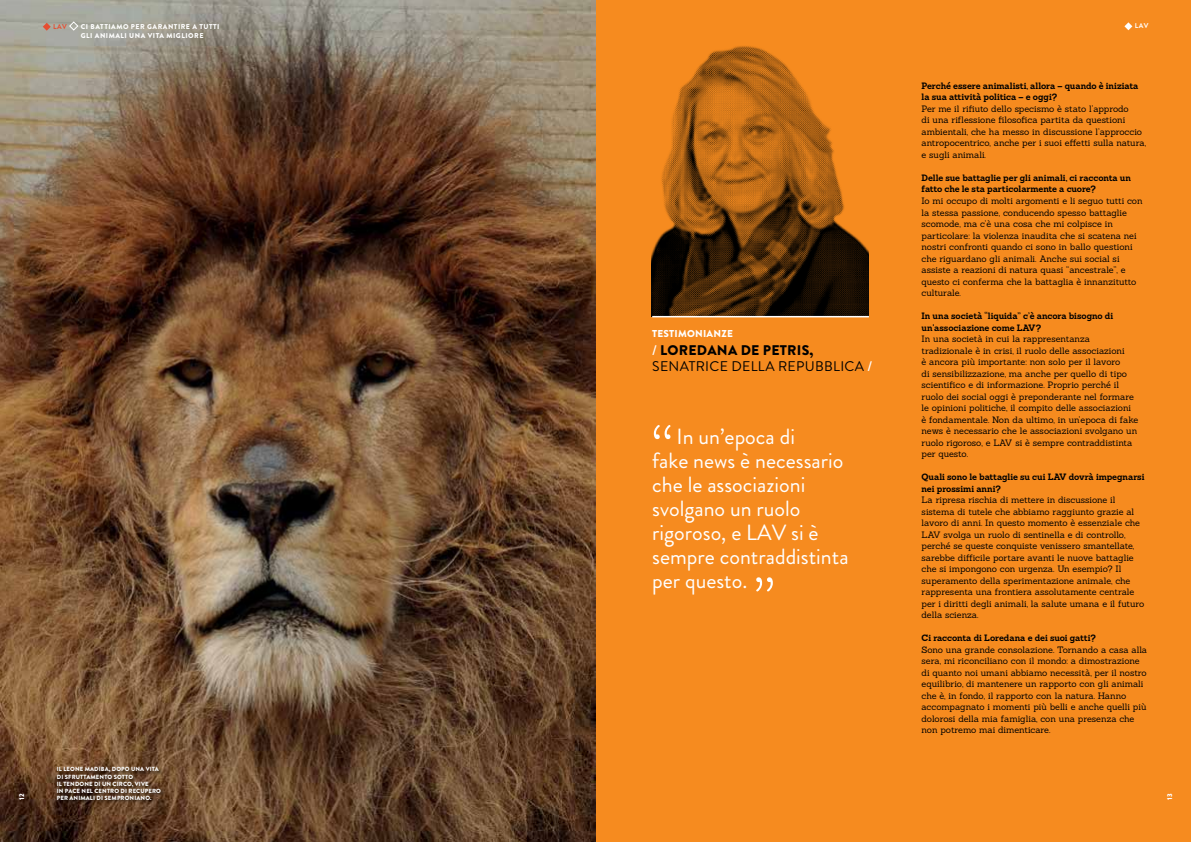
<style>
.page{position:relative;width:1191px;height:842px;background:#fff}
.page>*{position:absolute;margin:0;border:0;box-sizing:border-box;transform-origin:0 0}
.t1{font:300 60px "Brandon Grotesque";color:#fff}
.t2{font:22px/24px "Brandon Grotesque";color:#fff}
.t3{font:14px/16.8px "Brandon Grotesque";letter-spacing:.02em;color:#000}
.t4{font:900 10px "Brandon Grotesque";letter-spacing:.02em;color:#fff}
.t5{font:9px/11.5px "Sanchez";letter-spacing:-.005em;color:#000}
.t6{font:700 9px/11.5px "Sanchez";letter-spacing:-.005em;color:#000}
.t7{font:900 7px/9px "Brandon Grotesque";letter-spacing:.07em;color:#fff}
.t8{font:700 7px "Brandon Grotesque";color:#fff}
.t9{font:700 7px "Brandon Grotesque";color:#e54e32}
.t10{font:900 6px/7px "Brandon Grotesque";letter-spacing:.02em;color:#fff}
.s1{font-weight:500;color:#fff}
.s2{font-weight:900}
</style>
<div class="page">
<div style="left:595px;top:0;width:596px;height:842px;background:#f68b1f"></div>
<img style="left:651px;top:46px;width:218px;height:270px">
<hr style="left:652px;top:316px;width:217px;height:1px;background:#fff">
<img style="left:0;top:0;width:595px;height:842px">
<div style="left:56px;top:766px;width:110px;height:38px;background:#000;opacity:.75"></div>
<svg style="left:1124px;top:22px;width:8px;height:8px"></svg>
<svg style="left:43px;top:23px;width:8px;height:8px"></svg>
<svg style="left:68px;top:21px;width:11px;height:10px"></svg>
<p class="t9" style="left:53px;top:21px;width:15px">LAV</p>
<p class="t7" style="left:81px;top:22px;width:140px">CI BATTIAMO PER GARANTIRE A TUTTI<br>GLI ANIMALI UNA VITA MIGLIORE</p>
<p class="t7" style="left:17px;top:800px;width:8px;rotate:-90deg">12</p>
<p class="t10" style="left:57px;top:766px;width:106px">IL LEONE MADIBA, DOPO UNA VITA<br>DI SFRUTTAMENTO SOTTO<br>IL TENDONE DI UN CIRCO, VIVE<br>IN PACE NEL CENTRO DI RECUPERO<br>PER ANIMALI DI SEMPRONIANO.</p>
<p class="t4" style="left:652px;top:326px;width:82px">TESTIMONIANZE</p>
<h3 class="t3" style="left:652px;top:341px;width:221px"><span class="s1">/</span> <span class="s2">LOREDANA DE PETRIS,<br></span>SENATRICE DELLA REPUBBLICA <span class="s1">/</span></h3>
<h1 class="t1" style="left:651px;top:406px;width:24px">“</h1>
<h2 class="t2" style="left:652px;top:425px;width:198px;text-indent:24px">In un’epoca di<br>fake news è necessario che le associazioni svolgano un ruolo rigoroso, e LAV si è sempre contraddistinta per questo.</h2>
<h1 class="t1" style="left:753px;top:558px;width:24px">”</h1>
<p class="t8" style="left:1134px;top:21px;width:15px">LAV</p>
<p class="t6" style="left:921px;top:80px;width:218px">Perché essere animalisti, allora – quando è iniziata la sua attività politica – e oggi?</p>
<p class="t5" style="left:921px;top:103px;width:226px">Per me il rifiuto dello specismo è stato l’approdo<br>di una riflessione filosofica partita da questioni ambientali, che ha messo in discussione l’approccio antropocentrico, anche per i suoi effetti sulla natura, e sugli animali.</p>
<p class="t6" style="left:921px;top:172px;width:211px">Delle sue battaglie per gli animali, ci racconta un fatto che le sta particolarmente a cuore?</p>
<p class="t5" style="left:921px;top:195px;width:223px">Io mi occupo di molti argomenti e li seguo tutti con la stessa passione, conducendo spesso battaglie scomode, ma c’è una cosa che mi colpisce in particolare: la violenza inaudita che si scatena nei nostri confronti quando ci sono in ballo questioni che riguardano gli animali. Anche sui social si assiste a reazioni di natura quasi “ancestrale”, e questo ci conferma che la battaglia è innanzitutto culturale.</p>
<p class="t6" style="left:921px;top:310px;width:193px">In una società “liquida” c’è ancora bisogno di un'associazione come LAV?</p>
<p class="t5" style="left:921px;top:333px;width:218px">In una società in cui la rappresentanza tradizionale è in crisi, il ruolo delle associazioni<br>è ancora più importante: non solo per il lavoro<br>di sensibilizzazione, ma anche per quello di tipo scientifico e di informazione. Proprio perché il ruolo dei social oggi è preponderante nel formare le opinioni politiche, il compito delle associazioni è fondamentale. Non da ultimo, in un’epoca di fake news è necessario che le associazioni svolgano un ruolo rigoroso, e LAV si è sempre contraddistinta per questo.</p>
<p class="t6" style="left:921px;top:471px;width:224px">Quali sono le battaglie su cui LAV dovrà impegnarsi nei prossimi anni?</p>
<p class="t5" style="left:921px;top:494px;width:224px">La ripresa rischia di mettere in discussione il sistema di tutele che abbiamo raggiunto grazie al lavoro di anni. In questo momento è essenziale che LAV svolga un ruolo di sentinella e di controllo, perché se queste conquiste venissero smantellate, sarebbe difficile portare avanti le nuove battaglie che si impongono con urgenza. Un esempio? Il superamento della sperimentazione animale, che rappresenta una frontiera assolutamente centrale per i diritti degli animali, la salute umana e il futuro della scienza.</p>
<p class="t6" style="left:921px;top:632px;width:176px">Ci racconta di Loredana e dei suoi gatti?</p>
<p class="t5" style="left:921px;top:644px;width:227px">Sono una grande consolazione. Tornando a casa alla sera, mi riconciliano con il mondo: a dimostrazione di quanto noi umani abbiamo necessità, per il nostro equilibrio, di mantenere un rapporto con gli animali che è, in fondo, il rapporto con la natura. Hanno accompagnato i momenti più belli e anche quelli più dolorosi della mia famiglia, con una presenza che non potremo mai dimenticare.</p>
<p class="t7" style="left:1165px;top:800px;width:8px;rotate:-90deg">13</p>
</div>
